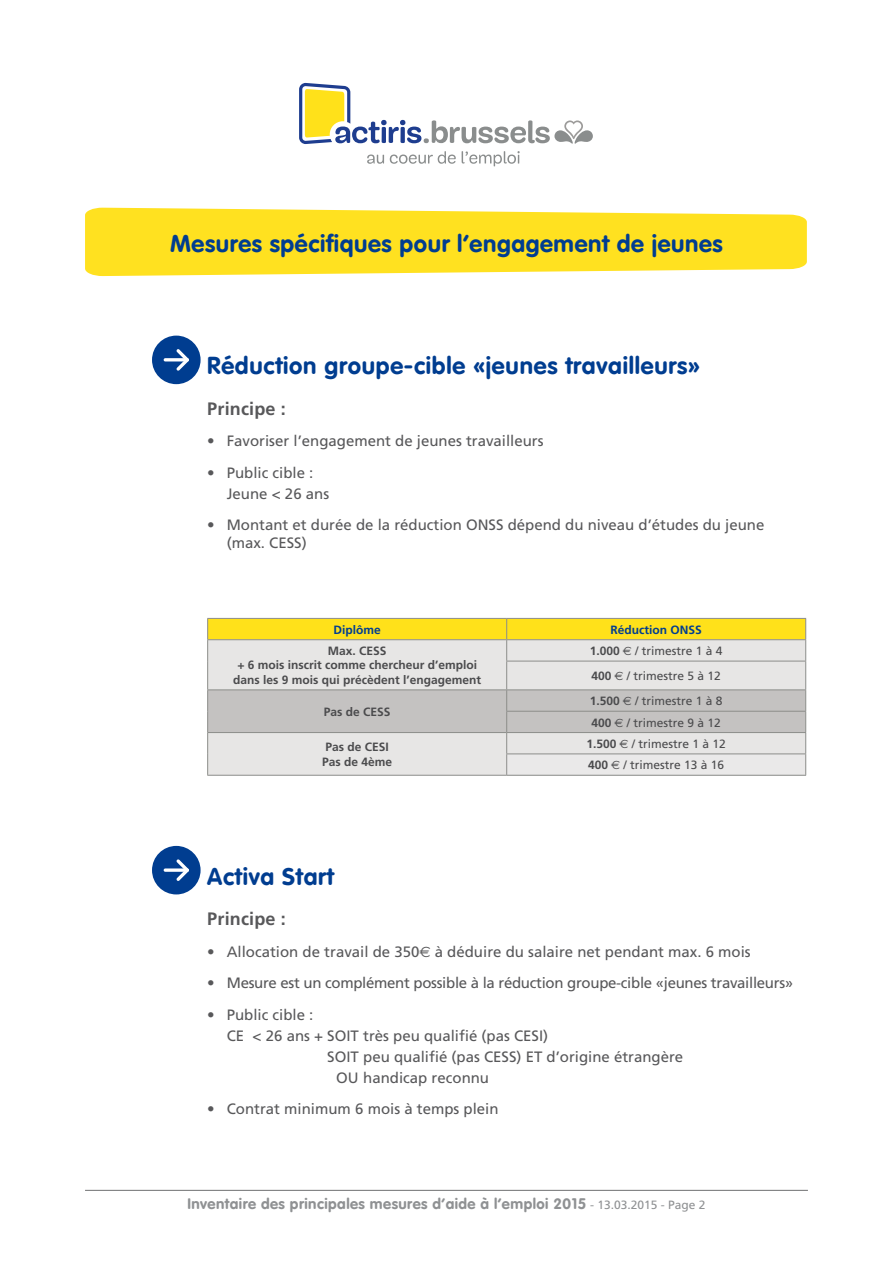
<style>
.page{position:relative;width:893px;height:1263px;background:#fff}
.page>*{position:absolute;margin:0;border:0;box-sizing:border-box;transform-origin:0 0}
.t1{font:24px "VAG Rounded Bold";letter-spacing:.03em;color:#003d90}
.t2{font:700 18px "Frutiger";letter-spacing:.01em;color:#58585a}
.t3{font:15px/21px "Frutiger";color:#58585a}
.t4{font:15px "Frutiger";letter-spacing:-.02em;color:#58585a}
.t5{font:15px "VAG Rounded Bold";letter-spacing:.03em;color:#8f9193}
.t6{font:12px/21.3px "Frutiger";color:#4b4b4d}
.t7{font:700 12px/14.4px "Frutiger";color:#4b4b4d;text-align:center}
.t8{font:700 12px "Frutiger";color:#003d90}
.s1{font-weight:700}
.s2{font-family:"Euro Sans"}
.s3{font-family:"Frutiger";font-size:12px}
</style>
<div class="page">
<svg style="left:85px;top:208px;width:722px;height:68px;fill:#ffe120"></svg>
<div style="left:152px;top:336px;width:49px;height:48px;background:#003d90;border-radius:50%"></div>
<svg style="left:175px;top:349px;width:14px;height:22px"></svg>
<div style="left:164px;top:358px;width:24px;height:3px;border:2px solid #fff"></div>
<div style="left:152px;top:846px;width:49px;height:48px;background:#003d90;border-radius:50%"></div>
<svg style="left:176px;top:859px;width:13px;height:22px"></svg>
<div style="left:164px;top:868px;width:24px;height:4px;border:2px solid #fff"></div>
<svg style="left:367px;top:155px;width:17px;height:9px"></svg>
<svg style="left:390px;top:151px;width:66px;height:13px"></svg>
<svg style="left:462px;top:151px;width:58px;height:15px"></svg>
<svg style="left:299px;top:83px;width:294px;height:61px"></svg>
<hr style="left:85px;top:1190px;width:723px;height:1px;background:#707172">
<hr style="left:207px;top:775px;width:300px;height:1px;background:#8c8d8a">
<hr style="left:507px;top:775px;width:299px;height:1px;background:#8c8d8a">
<svg style="left:207px;top:618px;width:599px;height:157px"></svg>
<hr style="left:506px;top:711px;width:300px;height:1px;background:#8c8d8a">
<h1 class="t1" style="left:170px;top:230px;width:554px">Mesures spécifiques pour l’engagement de jeunes</h1>
<h1 class="t1" style="left:207px;top:352px;width:494px">Réduction groupe-cible «jeunes travailleurs»</h1>
<p class="t2" style="left:207px;top:398px;width:80px">Principe :</p>
<p class="t3" style="left:207px;top:430px;width:338px">• Favoriser l’engagement de jeunes travailleurs</p>
<p class="t3" style="left:227px;top:462px;width:104px;text-indent:-20px">• Public cible :<br>Jeune &lt; 26 ans</p>
<p class="t3" style="left:227px;top:516px;width:539px;line-height:18px;text-indent:-20px">• Montant et durée de la réduction ONSS dépend du niveau d’études du jeune (max. CESS)</p>
<p class="t8" style="left:333px;top:622px;width:49px">Diplôme</p>
<p class="t8" style="left:611px;top:622px;width:93px">Réduction ONSS</p>
<p class="t7" style="left:233px;top:644px;width:250px">Max. CESS<br>+ 6 mois inscrit comme chercheur d’emploi dans les 9 mois qui précèdent l’engagement</p>
<p class="t6" style="left:590px;top:638px;width:134px;line-height:25px"><span class="s1">1.000</span> <span class="s2">€</span> / trimestre 1 à 4<br><span class="s1">400</span> <span class="s2">€</span> / trimestre 5 à 12</p>
<p class="t7" style="left:324px;top:704px;width:68px">Pas de CESS</p>
<p class="t6" style="left:590px;top:690px;width:134px"><span class="s1">1.500</span> <span class="s2">€</span> / trimestre 1 à 8<br><span class="s1">400</span> <span class="s2">€</span> / trimestre 9 à 12</p>
<p class="t7" style="left:322px;top:740px;width:72px;text-align:left">Pas de CESI<br>Pas de 4ème</p>
<p class="t6" style="left:586px;top:733px;width:141px"><span class="s1">1.500</span> <span class="s2">€</span> / trimestre 1 à 12<br><span class="s1">400</span> <span class="s2">€</span> / trimestre 13 à 16</p>
<h1 class="t1" style="left:207px;top:862px;width:128px">Activa Start</h1>
<p class="t2" style="left:207px;top:908px;width:80px">Principe :</p>
<p class="t3" style="left:207px;top:941px;width:545px">• Allocation de travail de 350<span class="s2">€</span> à déduire du salaire net pendant max. 6 mois</p>
<p class="t4" style="left:207px;top:974px;width:587px">• Mesure est un complément possible à la réduction groupe-cible «jeunes travailleurs»</p>
<p class="t3" style="left:207px;top:1004px;width:108px">• Public cible :</p>
<p class="t3" style="left:227px;top:1025px;width:323px">CE &lt; 26 ans + SOIT très peu qualifié (pas CESI)</p>
<p class="t3" style="left:327px;top:1046px;width:357px">SOIT peu qualifié (pas CESS) ET d’origine étrangère</p>
<p class="t3" style="left:336px;top:1067px;width:154px">OU handicap reconnu</p>
<p class="t3" style="left:207px;top:1098px;width:293px">• Contrat minimum 6 mois à temps plein</p>
<p class="t5" style="left:187px;top:1195px;width:520px">Inventaire des principales mesures d’aide à l’emploi 2015 <span class="s3">- 13.03.2015 - Page 2</span></p>
</div>
